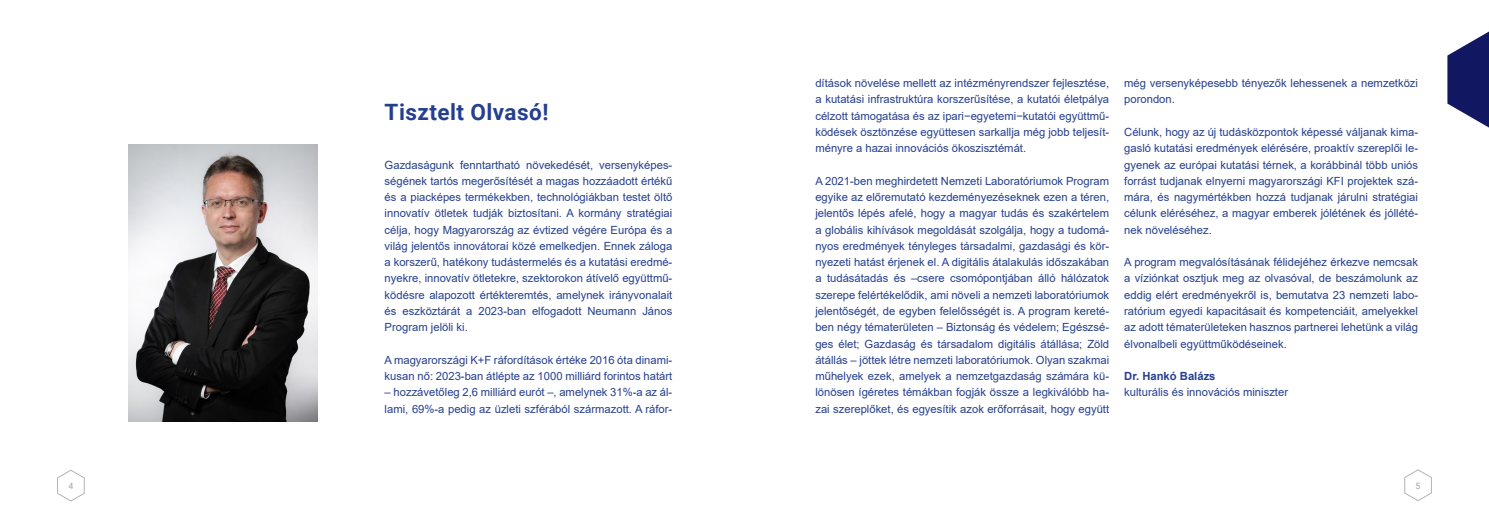
<style>
.page{position:relative;width:1489px;height:525px;background:#fff}
.page>*{position:absolute;margin:0;border:0;box-sizing:border-box;transform-origin:0 0}
.cím{font:700 22.5px "Roboto";letter-spacing:.02em;color:#253f8e}
.body_9_13{font:11.25px/16.2px "Arial";color:#253f8e;text-align:justify}
.body_9_13-2{font:700 11.25px "Arial";color:#253f8e}
.t1{font:500 8.75px "Roboto";color:#b1b4b5}
</style>
<div class="page">
<svg style="left:1404px;top:469px;width:28px;height:32px"></svg>
<svg style="left:1447px;top:32px;width:41px;height:95px"></svg>
<svg style="left:57px;top:469px;width:28px;height:33px"></svg>
<img style="left:129px;top:145px;width:189px;height:276px">
<p class="cím" style="left:384px;top:96px;width:165px">Tisztelt Olvasó!</p>
<p class="body_9_13" style="left:384px;top:156px;width:289px">Gazdaságunk fenntartható növekedését, versenyképes&shy;ségének tartós megerősítését a magas hozzáadott értékű és a piacképes termékekben, technológiákban testet öltő innovatív ötletek tudják biztosítani. A kormány stratégiai célja, hogy Magyarország az évtized végére Európa és a világ jelentős innovátorai közé emelkedjen. Ennek záloga a korszerű, hatékony tudástermelés és a kutatási eredmé&shy;nyekre, innovatív ötletekre, szektorokon átívelő együttmű&shy;ködésre alapozott értékteremtés, amelynek irányvonalait és eszköztárát a 2023-ban elfogadott Neumann János Program jelöli ki.</p>
<p class="body_9_13" style="left:384px;top:351px;width:289px">A magyarországi K+F ráfordítások értéke 2016 óta dinami&shy;kusan nő: 2023-ban átlépte az 1000 milliárd forintos határt</p>
<p class="body_9_13" style="left:384px;top:384px;width:289px">– hozzávetőleg 2,6 milliárd eurót –, amelynek 31%-a az ál&shy;lami, 69%-a pedig az üzleti szférából származott. A ráfor-</p>
<p class="body_9_13" style="left:815px;top:75px;width:295px">dítások növelése mellett az intézményrendszer fejlesztése, a kutatási infrastruktúra korszerűsítése, a kutatói életpálya célzott támogatása és az ipari−egyetemi−kutatói együttmű&shy;ködések ösztönzése együttesen sarkallja még jobb teljesít&shy;ményre a hazai innovációs ökoszisztémát.</p>
<p class="body_9_13" style="left:815px;top:172px;width:295px">A 2021-ben meghirdetett Nemzeti Laboratóriumok Program egyike az előremutató kezdeményezéseknek ezen a téren, jelentős lépés afelé, hogy a magyar tudás és szakértelem a globális kihívások megoldását szolgálja, hogy a tudomá&shy;nyos eredmények tényleges társadalmi, gazdasági és kör&shy;nyezeti hatást érjenek el. A digitális átalakulás időszakában a tudásátadás és –csere csomópontjában álló hálózatok szerepe felértékelődik, ami növeli a nemzeti laboratóriumok jelentőségét, de egyben felelősségét is. A program kereté&shy;ben négy tématerületen – Biztonság és védelem; Egészsé&shy;ges élet; Gazdaság és társadalom digitális átállása; Zöld átállás – jöttek létre nemzeti laboratóriumok. Olyan szakmai műhelyek ezek, amelyek a nemzetgazdaság számára kü&shy;lönösen ígéretes témákban fogják össze a legkiválóbb ha&shy;zai szereplőket, és egyesítik azok erőforrásait, hogy együtt</p>
<p class="body_9_13" style="left:1124px;top:75px;width:295px">még versenyképesebb tényezők lehessenek a nemzetközi porondon.</p>
<p class="body_9_13" style="left:1124px;top:124px;width:295px">Célunk, hogy az új tudásközpontok képessé váljanak kima&shy;gasló kutatási eredmények elérésére, proaktív szereplői le&shy;gyenek az európai kutatási térnek, a korábbinál több uniós forrást tudjanak elnyerni magyarországi KFI projektek szá&shy;mára, és nagymértékben hozzá tudjanak járulni stratégiai célunk eléréséhez, a magyar emberek jólétének és jóllété&shy;nek növeléséhez.</p>
<p class="body_9_13" style="left:1124px;top:254px;width:295px">A program megvalósításának félidejéhez érkezve nemcsak a víziónkat osztjuk meg az olvasóval, de beszámolunk az eddig elért eredményekről is, bemutatva 23 nemzeti labo&shy;ratórium egyedi kapacitásait és kompetenciáit, amelyekkel az adott tématerületeken hasznos partnerei lehetünk a világ élvonalbeli együttműködéseinek.</p>
<p class="body_9_13-2" style="left:1124px;top:368px;width:93px">Dr. Hankó Balázs</p>
<p class="body_9_13" style="left:1124px;top:384px;width:165px">kulturális és innovációs miniszter</p>
<p class="t1" style="left:68px;top:479px;width:6px">4</p>
<p class="t1" style="left:1415px;top:479px;width:6px">5</p>
</div>
